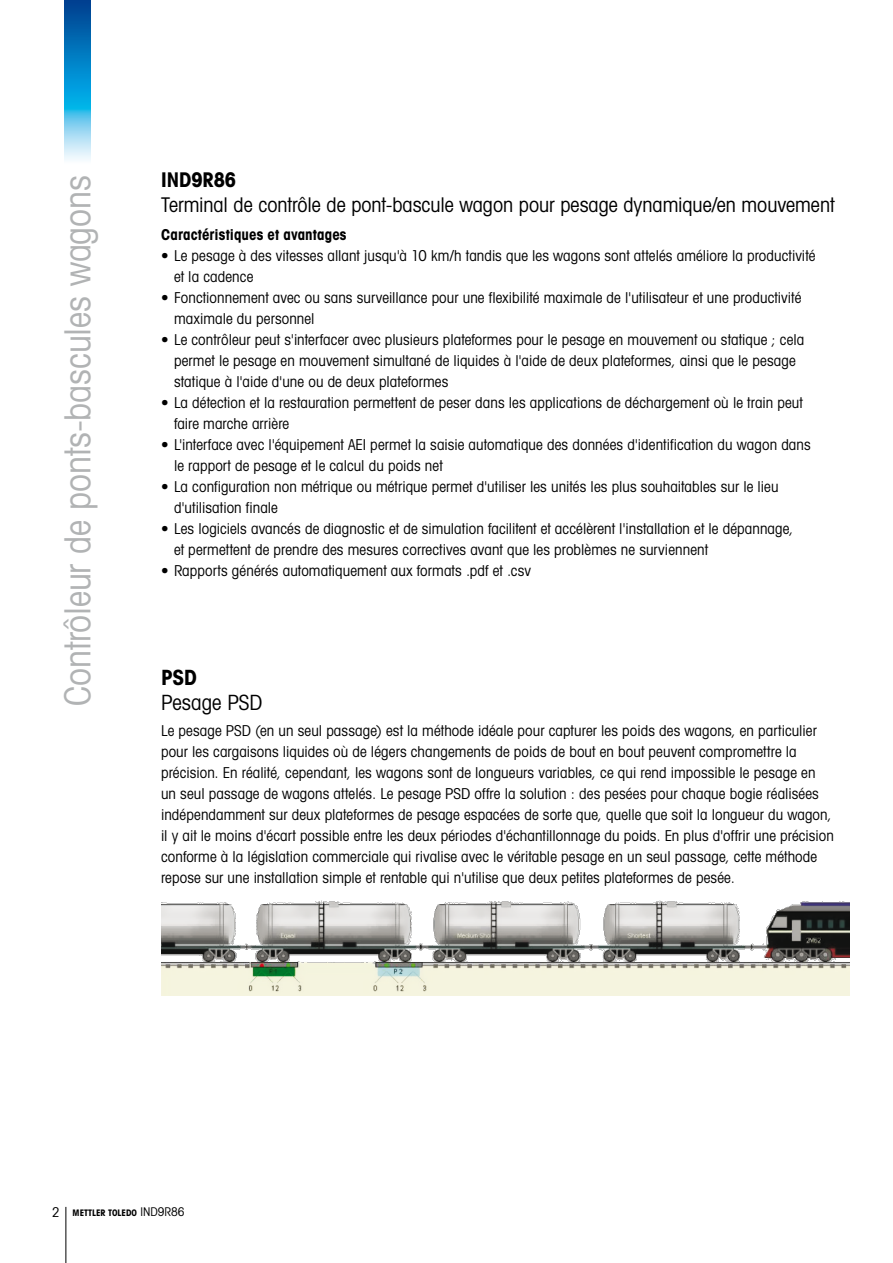
<style>
.page{position:relative;width:893px;height:1263px;background:#fff}
.page>*{position:absolute;margin:0;border:0;box-sizing:border-box;transform-origin:0 0}
.t1{font:36px "Avant Gardefor MT Bk";letter-spacing:-.005em;color:#b1b3b4}
.t2{font:21px "Avant Gardefor MT Bk";letter-spacing:-.005em;color:#000}
.t3{font:21px "Avant Gardefor MT Bd";color:#000}
.t4{font:20.25px "Avant Gardefor MT Bk";letter-spacing:-.005em;color:#000}
.t5{font:20.25px "Avant Gardefor MT Bd";letter-spacing:-.005em;color:#000}
.t6{font:15px/21px "Avant Gardefor MT Bk";letter-spacing:.005em;color:#000}
.t7{font:15px "Avant Gardefor MT Bd";letter-spacing:.005em;color:#000}
.t8{font:9px "Avant Gardefor MT Bd";color:#000}
.s1{font-family:"Avant Gardefor MT Bk";font-size:13.5px}
.s2{font-family:"Avant Gardefor MT Bk";font-size:12px}
</style>
<div class="page">
<img style="left:65px;top:0;width:25px;height:160px">
<hr style="left:66px;top:1207px;width:1px;height:56px;background:#000">
<img style="left:161px;top:900px;width:688px;height:95px">
<h1 class="t1" style="left:55px;top:706px;width:532px;rotate:-90deg">Contrôleur de ponts-bascules wagons</h1>
<h3 class="t5" style="left:161px;top:166px;width:76px">IND9R86</h3>
<h3 class="t4" style="left:161px;top:192px;width:675px">Terminal de contrôle de pont-bascule wagon pour pesage dynamique/en mouvement</h3>
<p class="t7" style="left:161px;top:225px;width:187px">Caractéristiques et avantages</p>
<p class="t6" style="left:174px;top:245px;width:643px;text-indent:-13px">• Le pesage à des vitesses allant jusqu'à 10 km/h tandis que les wagons sont attelés améliore la productivité et la cadence</p>
<p class="t6" style="left:174px;top:287px;width:629px;text-indent:-13px">• Fonctionnement avec ou sans surveillance pour une flexibilité maximale de l'utilisateur et une productivité maximale du personnel</p>
<p class="t6" style="left:174px;top:329px;width:632px;text-indent:-13px">• Le contrôleur peut s'interfacer avec plusieurs plateformes pour le pesage en mouvement ou statique ; cela permet le pesage en mouvement simultané de liquides à l'aide de deux plateformes, ainsi que le pesage statique à l'aide d'une ou de deux plateformes</p>
<p class="t6" style="left:174px;top:392px;width:630px;text-indent:-13px">• La détection et la restauration permettent de peser dans les applications de déchargement où le train peut faire marche arrière</p>
<p class="t6" style="left:174px;top:434px;width:638px;text-indent:-13px">• L'interface avec l'équipement AEI permet la saisie automatique des données d'identification du wagon dans le rapport de pesage et le calcul du poids net</p>
<p class="t6" style="left:174px;top:476px;width:606px;text-indent:-13px">• La configuration non métrique ou métrique permet d'utiliser les unités les plus souhaitables sur le lieu d'utilisation finale</p>
<p class="t6" style="left:174px;top:518px;width:621px;text-indent:-13px">• Les logiciels avancés de diagnostic et de simulation facilitent et accélèrent l'installation et le dépannage, et permettent de prendre des mesures correctives avant que les problèmes ne surviennent</p>
<p class="t6" style="left:161px;top:560px;width:371px">• Rapports générés automatiquement aux formats .pdf et .csv</p>
<h2 class="t3" style="left:161px;top:664px;width:37px">PSD</h2>
<h2 class="t2" style="left:161px;top:690px;width:103px">Pesage PSD</h2>
<p class="t6" style="left:161px;top:720px;width:674px">Le pesage PSD (en un seul passage) est la méthode idéale pour capturer les poids des wagons, en particulier pour les cargaisons liquides où de légers changements de poids de bout en bout peuvent compromettre la précision. En réalité, cependant, les wagons sont de longueurs variables, ce qui rend impossible le pesage en un seul passage de wagons attelés. Le pesage PSD offre la solution : des pesées pour chaque bogie réalisées indépendamment sur deux plateformes de pesage espacées de sorte que, quelle que soit la longueur du wagon, il y ait le moins d'écart possible entre les deux périodes d'échantillonnage du poids. En plus d'offrir une précision conforme à la législation commerciale qui rivalise avec le véritable pesage en un seul passage, cette méthode repose sur une installation simple et rentable qui n'utilise que deux petites plateformes de pesée.</p>
<p class="t8" style="left:52px;top:1206px;width:134px"><span class="s1">2</span> METTLER TOLEDO <span class="s2">IND9R86</span></p>
</div>
